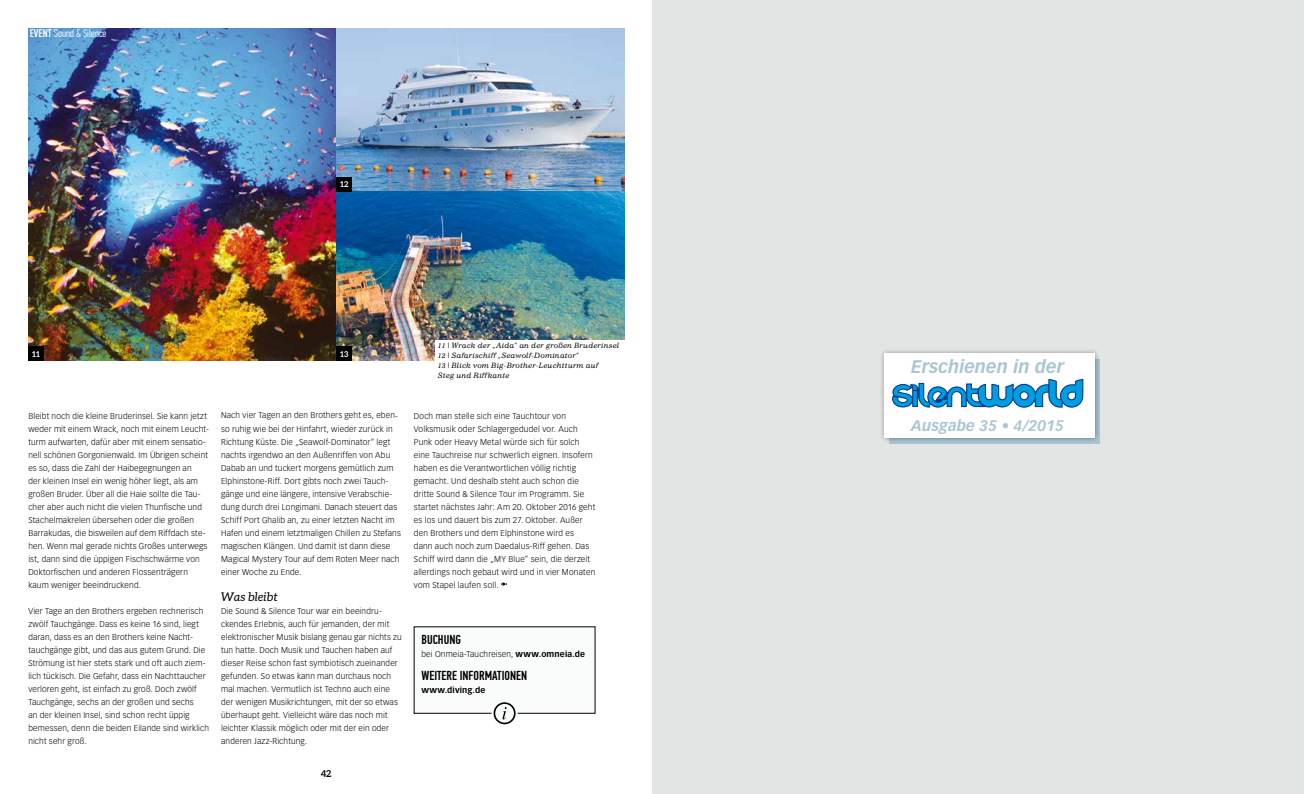
<style>
.page{position:relative;width:1304px;height:794px;background:#fff}
.page>*{position:absolute;margin:0;border:0;box-sizing:border-box;transform-origin:0 0}
.t1{font:italic 700 17.9px "Vectora LH";color:#a8c6d2}
.t2{font:italic 700 15px "Vectora LH";color:#a8c6d2}
.t3{font:500 13px "PF Din Text Comp Pro";color:#000}
.t4{font:italic 12px "Aleo";letter-spacing:.01em;color:#000}
.t5{font:300 11px "PF Din Text Comp Pro";color:#fff}
.t6{font:700 9.5px "Aleo";color:#000}
.t7{font:300 8.3px/13px "Vectora LH";letter-spacing:.02em;color:#000}
.t8{font:700 8.3px "Vectora LH";letter-spacing:.02em;color:#000}
.t9{font:700 8px "Aleo";color:#fff}
.t10{font:italic 7.3px/10px "Impressum";letter-spacing:.015em;color:#000}
.s1{font-weight:500}
.s2{font-weight:700}
</style>
<div class="page">
<div style="left:652px;top:0;width:652px;height:794px;background:#e3e4e4"></div>
<svg style="left:501px;top:582px;width:6px;height:4px"></svg>
<img style="left:28px;top:28px;width:596px;height:333px">
<div style="left:414px;top:627px;width:181px;height:86px;background:#fafbfb"></div>
<svg style="left:491px;top:700px;width:27px;height:26px"></svg>
<div style="left:494px;top:702px;width:22px;height:22px;border:2px solid #000;border-radius:50%"></div>
<svg style="left:503px;top:707px;width:4px;height:12px"></svg>
<div style="left:435px;top:340px;width:190px;height:41px;background:#fff"></div>
<div style="left:28px;top:346px;width:16px;height:15px;background:#000"></div>
<div style="left:337px;top:177px;width:15px;height:14px;background:#000"></div>
<div style="left:337px;top:346px;width:15px;height:15px;background:#000"></div>
<div style="left:879px;top:348px;width:221px;height:95px;background:#000;opacity:.4"></div>
<div style="left:884px;top:353px;width:211px;height:85px;background:#fff"></div>
<svg style="left:891px;top:378px;width:193px;height:66px"></svg>
<h3 class="t5" style="left:30px;top:27px;width:78px"><span class="s1">EVENT</span> Sound &amp; Silence</h3>
<p class="t9" style="left:340px;top:180px;width:10px">12</p>
<p class="t9" style="left:32px;top:349px;width:9px">11</p>
<p class="t9" style="left:340px;top:349px;width:10px">13</p>
<p class="t10" style="left:438px;top:341px;width:183px">11 | Wrack der „Aida“ an der großen Bruderinsel 12 | Safarischiff „Seawolf-Dominator“<br>13 | Blick vom Big-Brother-Leuchtturm auf<br>Steg und Riffkante</p>
<p class="t7" style="left:28px;top:409px;width:182px">Bleibt noch die kleine Bruderinsel. Sie kann jetzt weder mit einem Wrack, noch mit einem Leucht&shy;turm aufwarten, dafür aber mit einem sensatio&shy;nell schönen Gorgonienwald. Im Übrigen scheint es so, dass die Zahl der Haibegegnungen an<br>der kleinen Insel ein wenig höher liegt, als am großen Bruder. Über all die Haie sollte die Tau&shy;cher aber auch nicht die vielen Thunfische und Stachelmakrelen übersehen oder die großen Barrakudas, die bisweilen auf dem Riffdach ste&shy;hen. Wenn mal gerade nichts Großes unterwegs ist, dann sind die üppigen Fischschwärme von Doktorfischen und anderen Flossenträgern kaum weniger beeindruckend.</p>
<p class="t7" style="left:28px;top:604px;width:182px">Vier Tage an den Brothers ergeben rechnerisch zwölf Tauchgänge. Dass es keine 16 sind, liegt daran, dass es an den Brothers keine Nacht&shy;tauchgänge gibt, und das aus gutem Grund. Die Strömung ist hier stets stark und oft auch ziem&shy;lich tückisch. Die Gefahr, dass ein Nachttaucher verloren geht, ist einfach zu groß. Doch zwölf Tauchgänge, sechs an der großen und sechs<br>an der kleinen Insel, sind schon recht üppig bemessen, denn die beiden Eilande sind wirklich nicht sehr groß.</p>
<p class="t7" style="left:221px;top:409px;width:181px">Nach vier Tagen an den Brothers geht es, eben&shy;so ruhig wie bei der Hinfahrt, wieder zurück in Richtung Küste. Die „Seawolf-Dominator“ legt nachts irgendwo an den Außenriffen von Abu Dabab an und tuckert morgens gemütlich zum Elphinstone-Riff. Dort gibts noch zwei Tauch&shy;gänge und eine längere, intensive Verabschie&shy;dung durch drei Longimani. Danach steuert das Schiff Port Ghalib an, zu einer letzten Nacht im Hafen und einem letztmaligen Chillen zu Stefans magischen Klängen. Und damit ist dann diese Magical Mystery Tour auf dem Roten Meer nach einer Woche zu Ende.</p>
<h3 class="t4" style="left:221px;top:589px;width:58px">Was bleibt</h3>
<p class="t7" style="left:221px;top:604px;width:182px">Die Sound &amp; Silence Tour war ein beeindru&shy;ckendes Erlebnis, auch für jemanden, der mit elektronischer Musik bislang genau gar nichts zu tun hatte. Doch Musik und Tauchen haben auf dieser Reise schon fast symbiotisch zueinander gefunden. So etwas kann man durchaus noch mal machen. Vermutlich ist Techno auch eine der wenigen Musikrichtungen, mit der so etwas überhaupt geht. Vielleicht wäre das noch mit leichter Klassik möglich oder mit der ein oder anderen Jazz-Richtung.</p>
<p class="t6" style="left:321px;top:767px;width:12px">42</p>
<p class="t7" style="left:414px;top:409px;width:183px">Doch man stelle sich eine Tauchtour von Volksmusik oder Schlagergedudel vor. Auch Punk oder Heavy Metal würde sich für solch eine Tauchreise nur schwerlich eignen. Insofern haben es die Verantwortlichen völlig richtig gemacht. Und deshalb steht auch schon die dritte Sound &amp; Silence Tour im Programm. Sie startet nächstes Jahr: Am 20. Oktober 2016 geht es los und dauert bis zum 27. Oktober. Außer den Brothers und dem Elphinstone wird es<br>dann auch noch zum Daedalus-Riff gehen. Das Schiff wird dann die „MY Blue“ sein, die derzeit allerdings noch gebaut wird und in vier Monaten vom Stapel laufen soll.</p>
<h3 class="t3" style="left:421px;top:632px;width:41px">BUCHUNG</h3>
<p class="t7" style="left:421px;top:647px;width:165px">bei Onmeia-Tauchreisen, <span class="s2">www.omneia.de</span></p>
<h3 class="t3" style="left:421px;top:668px;width:107px">WEITERE INFORMATIONEN</h3>
<p class="t8" style="left:421px;top:685px;width:65px">www.diving.de</p>
<h1 class="t1" style="left:911px;top:355px;width:154px">Erschienen in der</h1>
<h2 class="t2" style="left:911px;top:417px;width:154px">Ausgabe 35 • 4/2015</h2>
</div>
